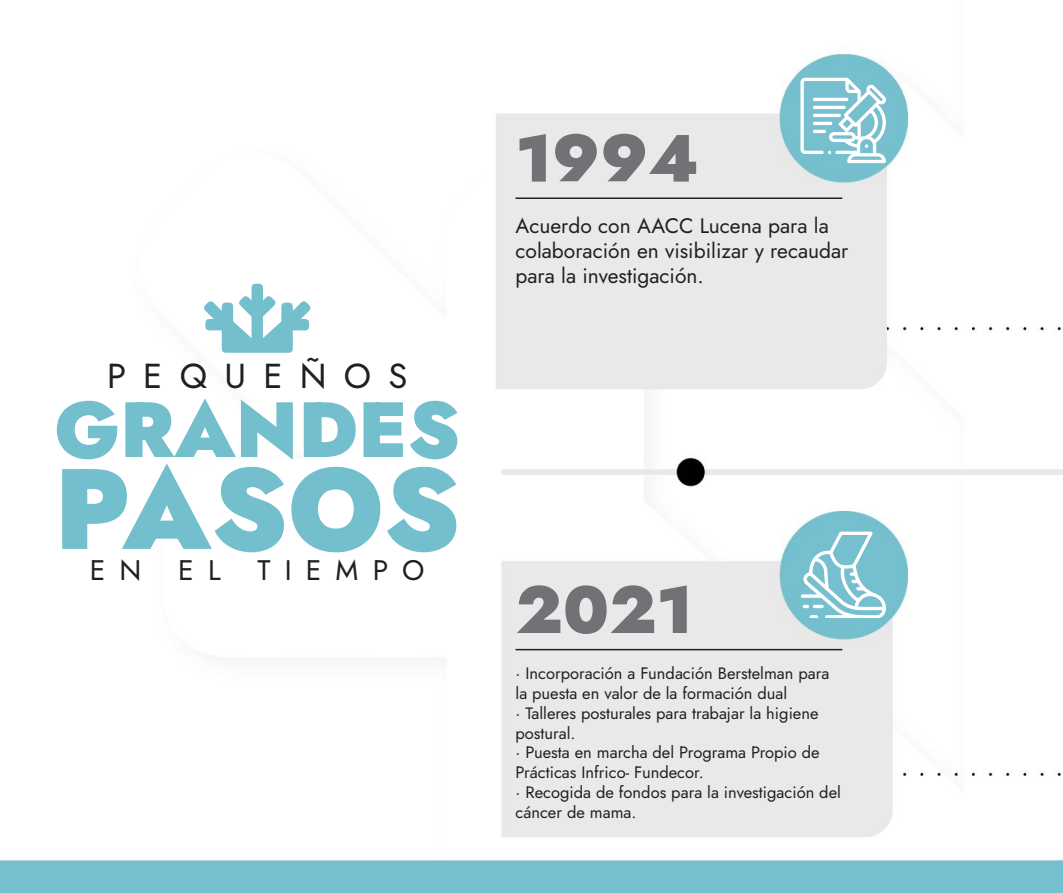
<style>
.page{position:relative;width:1063px;height:893px;background:#fff}
.page>*{position:absolute;margin:0;border:0;box-sizing:border-box;transform-origin:0 0}
.t1{font:900 114px "Jost";color:#73bfcd}
.t2{font:900 78px "Jost";color:#73bfcd}
.t3{font:900 66.6px "Jost";color:#717275}
.t4{font:34.65px "Jost";letter-spacing:.5em;color:#231f20}
.t5{font:28.35px "Jost";letter-spacing:.5em;color:#231f20}
.t6{font:21px/25.2px "Jost";color:#231f20}
.t7{font:16.5px/19.8px "Jost";color:#231f20}
</style>
<div class="page">
<img style="left:0;top:52px;width:1063px;height:841px">
<hr style="left:516px;top:197px;width:326px;height:2px;background:#231f20">
<hr style="left:516px;top:649px;width:326px;height:1px;background:#231f20">
<svg style="left:800px;top:78px;width:86px;height:85px"></svg>
<svg style="left:801px;top:531px;width:85px;height:86px"></svg>
<hr style="left:827px;top:615px;width:36px;height:2px;background:#fff">
<svg style="left:203px;top:284px;width:108px;height:69px"></svg>
<h3 class="t4" style="left:107px;top:352px;width:302px">PEQUEÑOS</h3>
<h2 class="t2" style="left:54px;top:377px;width:407px">GRANDES</h2>
<h1 class="t1" style="left:54px;top:431px;width:408px">PASOS</h1>
<h3 class="t5" style="left:90px;top:551px;width:53px">E N</h3>
<h3 class="t5" style="left:178px;top:551px;width:44px">E L</h3>
<h3 class="t5" style="left:258px;top:551px;width:169px">TIEMPO</h3>
<h3 class="t3" style="left:516px;top:113px;width:185px">1994</h3>
<p class="t6" style="left:516px;top:213px;width:334px">Acuerdo con AACC Lucena para la colaboración en visibilizar y recaudar para la investigación.</p>
<h3 class="t3" style="left:516px;top:564px;width:179px">2021</h3>
<p class="t7" style="left:516px;top:664px;width:327px">· Incorporación a Fundación Berstelman para la puesta en valor de la formación dual<br>· Talleres posturales para trabajar la higiene postural.<br>· Puesta en marcha del Programa Propio de Prácticas Infrico- Fundecor.<br>· Recogida de fondos para la investigación del cáncer de mama.</p>
</div>
